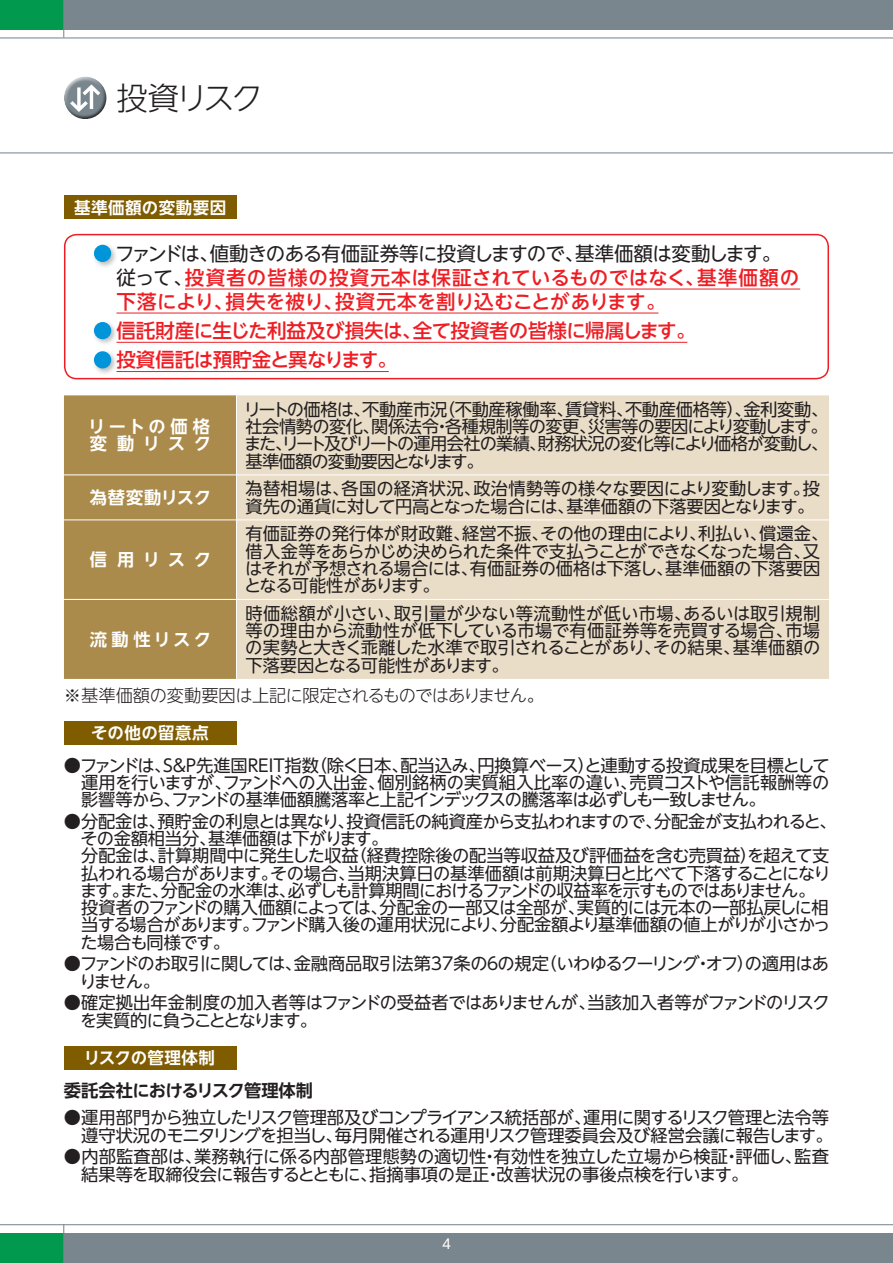
<style>
.page{position:relative;width:893px;height:1263px;background:#fff}
.page>*{position:absolute;margin:0;border:0;box-sizing:border-box;transform-origin:0 0}
.t1{font:300 31.5px "UD Shin Go NT Pro";letter-spacing:-.105em;color:#231f20}
.t2{font:500 19.5px/24px "UD Shin Go NT Pro";letter-spacing:.025em;color:#ee1d23}
.t3{font:500 19.5px/29.2px "UD Shin Go NT Pro";letter-spacing:-.025em;color:#ee1d23}
.t4{font:17.25px/17.2px "UD Shin Go NT Pro";letter-spacing:-.03em;color:#231f20}
.t5{font:17.25px/17.2px "UD Shin Go NT Pro";letter-spacing:-.01em;color:#231f20}
.t6{font:17.25px/17.2px "UD Shin Go NT Pro";color:#231f20}
.t7{font:300 17.25px "UD Shin Go NT Pro";letter-spacing:-.04em;color:#231f20}
.t8{font:700 17.25px "UD Shin Go NT Pro De";letter-spacing:-.035em;color:#231f20}
.t9{font:700 17.25px/17.2px "UD Shin Go NT Pro De";letter-spacing:.295em;color:#fff}
.t10{font:700 17.25px "UD Shin Go NT Pro De";letter-spacing:.225em;color:#fff}
.t11{font:700 17.25px "UD Shin Go NT Pro De";letter-spacing:.01em;color:#fff}
.t12{font:700 16.5px "UD Shin Go NT Pro De";letter-spacing:.03em;color:#fff}
.t13{font:13.5px "UD Shin Go NT Pro";color:#fff}
.s1{font-weight:400;color:#231f20}
</style>
<div class="page">
<div style="left:64px;top:1233px;width:829px;height:30px;background:#7a868d"></div>
<hr style="left:0;top:1224px;width:893px;height:1px;background:#7a868d">
<div style="left:0;top:1233px;width:64px;height:30px;background:#00994e"></div>
<hr style="left:63px;top:1224px;width:1px;height:39px;background:#7a868d">
<div style="left:64px;top:0;width:829px;height:30px;background:#7a868d"></div>
<hr style="left:0;top:37px;width:893px;height:1px;background:#7a868d">
<hr style="left:0;top:152px;width:893px;height:1px;background:#7a868d">
<div style="left:0;top:0;width:64px;height:30px;background:#00994e"></div>
<hr style="left:63px;top:0;width:1px;height:37px;background:#7a868d">
<div style="left:64px;top:76px;width:43px;height:34px;background:#fff;opacity:.75"></div>
<div style="left:64px;top:83px;width:44px;height:38px;background:#231f20;opacity:.75"></div>
<div style="left:64px;top:196px;width:172px;height:23px;background:#7f5c00"></div>
<div style="left:92px;top:243px;width:26px;height:26px;background:#231f20;opacity:.3"></div>
<div style="left:94px;top:245px;width:17px;height:17px;background:#0095d9;border-radius:50%"></div>
<hr style="left:185px;top:289px;width:615px;height:1px;background:#ee1d23">
<hr style="left:116px;top:313px;width:542px;height:1px;background:#ee1d23">
<div style="left:92px;top:320px;width:26px;height:26px;background:#231f20;opacity:.3"></div>
<div style="left:94px;top:322px;width:17px;height:17px;background:#0095d9;border-radius:50%"></div>
<hr style="left:116px;top:342px;width:571px;height:1px;background:#ee1d23">
<div style="left:92px;top:349px;width:26px;height:26px;background:#231f20;opacity:.3"></div>
<div style="left:94px;top:351px;width:17px;height:17px;background:#0095d9;border-radius:50%"></div>
<hr style="left:116px;top:371px;width:273px;height:1px;background:#ee1d23">
<div style="left:64px;top:395px;width:172px;height:284px;background:#aa8b4b"></div>
<div style="left:237px;top:395px;width:592px;height:284px;background:#e9ddc8"></div>
<hr style="left:64px;top:474px;width:172px;height:1px;background:#fff">
<hr style="left:236px;top:474px;width:593px;height:1px;background:#fff">
<hr style="left:64px;top:519px;width:172px;height:1px;background:#fff">
<hr style="left:236px;top:519px;width:593px;height:1px;background:#fff">
<hr style="left:64px;top:599px;width:172px;height:1px;background:#fff">
<hr style="left:236px;top:599px;width:593px;height:1px;background:#fff">
<div style="left:64px;top:721px;width:172px;height:23px;background:#7f5c00"></div>
<div style="left:64px;top:1046px;width:172px;height:23px;background:#7f5c00"></div>
<div style="left:64px;top:234px;width:765px;height:145px;border:2px solid #ee1d23;border-radius:12px"></div>
<h1 class="t1" style="left:116px;top:72px;width:148px">投資リスク</h1>
<p class="t12" style="left:74px;top:194px;width:154px">基準価額の変動要因</p>
<p class="t2" style="left:115px;top:241px;width:685px"><span class="s1">ファンドは、値動きのある有価証券等に投資しますので、基準価額は変動します。従って、</span>投資者の皆様の投資元本は保証されているものではなく、基準価額の下落により、損失を被り、投資元本を割り込むことがあります。</p>
<p class="t3" style="left:116px;top:315px;width:581px">信託財産に生じた利益及び損失は、全て投資者の皆様に帰属します。投資信託は預貯金と異なります。</p>
<p class="t9" style="left:88px;top:417px;width:124px">リートの価格変動リスク</p>
<p class="t4" style="left:244px;top:400px;width:586px;text-align:justify">リートの価格は、不動産市況（不動産稼働率、賃貸料、不動産価格等）、金利変動、社会情勢の変化、関係法令・各種規制等の変更、災害等の要因により変動します。また、リート及びリートの運用会社の業績、財務状況の変化等により価格が変動し、基準価額の変動要因となります。</p>
<p class="t11" style="left:90px;top:483px;width:123px">為替変動リスク</p>
<p class="t4" style="left:245px;top:480px;width:576px">為替相場は、各国の経済状況、政治情勢等の様々な要因により変動します。投資先の通貨に対して円高となった場合には、基準価額の下落要因となります。</p>
<p class="t10" style="left:90px;top:546px;width:123px">信用リスク</p>
<p class="t5" style="left:244px;top:525px;width:585px">有価証券の発行体が財政難、経営不振、その他の理由により、利払い、償還金、借入金等をあらかじめ決められた条件で支払うことができなくなった場合、又はそれが予想される場合には、有価証券の価格は下落し、基準価額の下落要因となる可能性があります。</p>
<p class="t4" style="left:245px;top:604px;width:577px;text-align:justify">時価総額が小さい、取引量が少ない等流動性が低い市場、あるいは取引規制等の理由から流動性が低下している市場で有価証券等を売買する場合、市場の実勢と大きく乖離した水準で取引されることがあり、その結果、基準価額の下落要因となる可能性があります。</p>
<p class="t7" style="left:64px;top:681px;width:481px">※基準価額の変動要因は上記に限定されるものではありません。</p>
<p class="t12" style="left:91px;top:719px;width:119px">その他の留意点</p>
<p class="t4" style="left:81px;top:756px;width:750px;text-align:justify;text-indent:-17px">●ファンドは、Ｓ＆Ｐ先進国ＲＥＩＴ指数（除く日本、配当込み、円換算ベース）と連動する投資成果を目標として運用を行いますが、ファンドへの入出金、個別銘柄の実質組入比率の違い、売買コストや信託報酬等の影響等から、ファンドの基準価額騰落率と上記インデックスの騰落率は必ずしも一致しません。</p>
<p class="t4" style="left:80px;top:812px;width:758px;text-indent:-16px">●分配金は、預貯金の利息とは異なり、投資信託の純資産から支払われますので、分配金が支払われると、その金額相当分、基準価額は下がります。<br>分配金は、計算期間中に発生した収益（経費控除後の配当等収益及び評価益を含む売買益）を超えて支払われる場合があります。その場合、当期決算日の基準価額は前期決算日と比べて下落することになります。また、分配金の水準は、必ずしも計算期間におけるファンドの収益率を示すものではありません。投資者のファンドの購入価額によっては、分配金の一部又は全部が、実質的には元本の一部払戻しに相当する場合があります。ファンド購入後の運用状況により、分配金額より基準価額の値上がりが小さかった場合も同様です。</p>
<p class="t4" style="left:80px;top:955px;width:751px;text-indent:-16px">●ファンドのお取引に関しては、金融商品取引法第37条の６の規定（いわゆるクーリング・オフ）の適用はありません。</p>
<p class="t4" style="left:80px;top:994px;width:751px;text-indent:-16px">●確定拠出年金制度の加入者等はファンドの受益者ではありませんが、当該加入者等がファンドのリスクを実質的に負うこととなります。</p>
<p class="t12" style="left:84px;top:1044px;width:133px">リスクの管理体制</p>
<p class="t8" style="left:64px;top:1076px;width:251px">委託会社におけるリスク管理体制</p>
<p class="t4" style="left:64px;top:1109px;width:770px;text-align:right">●運用部門から独立したリスク管理部及びコンプライアンス統括部が、運用に関するリスク管理と法令等遵守状況のモニタリングを担当し、毎月開催される運用リスク管理委員会及び経営会議に報告します。</p>
<p class="t6" style="left:81px;top:1148px;width:749px;text-indent:-17px">●内部監査部は、業務執行に係る内部管理態勢の適切性・有効性を独立した立場から検証・評価し、監査結果等を取締役会に報告するとともに、指摘事項の是正・改善状況の事後点検を行います。</p>
<p class="t10" style="left:90px;top:625px;width:123px">流動性リスク</p>
<p class="t13" style="left:442px;top:1233px;width:10px">4</p>
</div>
